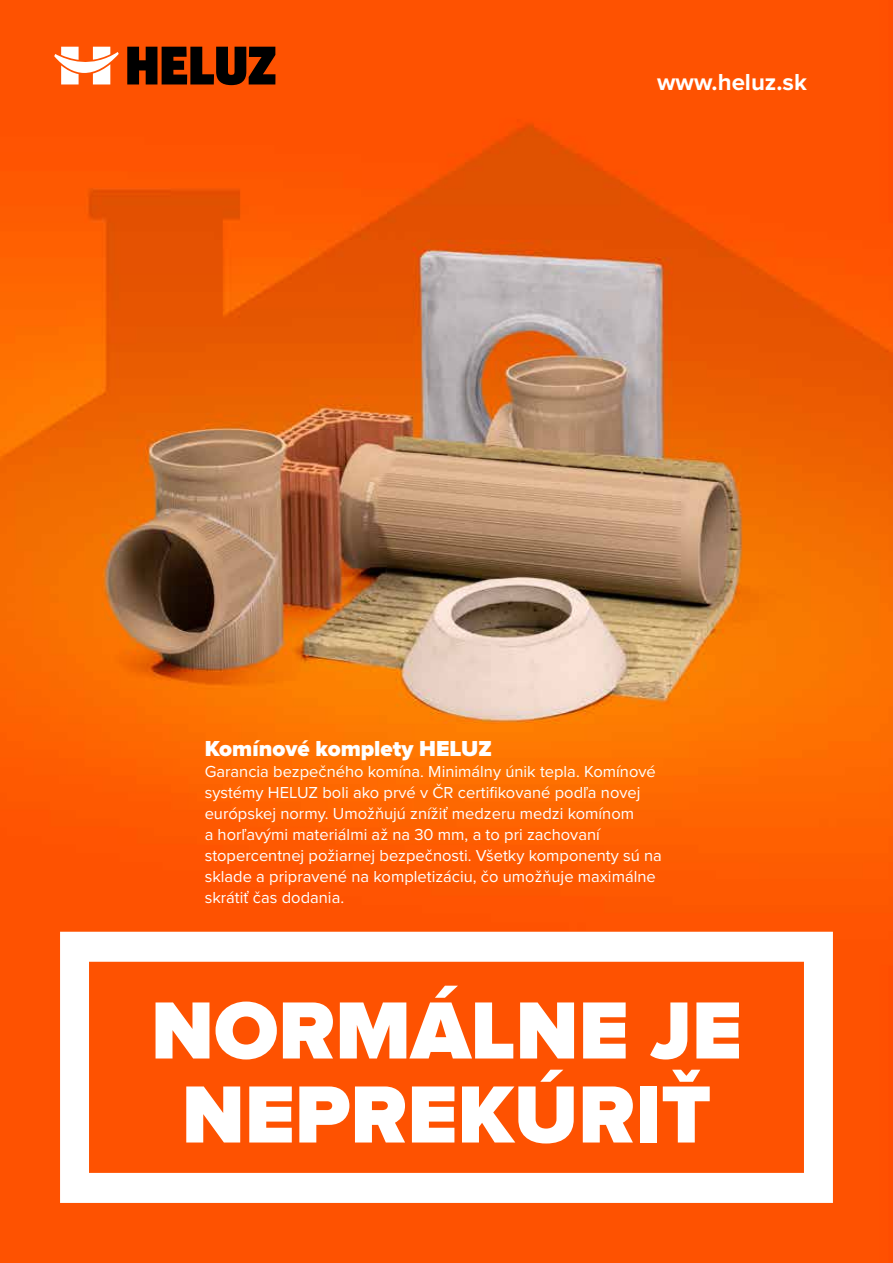
<style>
.page{position:relative;width:893px;height:1263px;background:#fff}
.page>*{position:absolute;margin:0;border:0;box-sizing:border-box;transform-origin:0 0}
.t1{font:900 84px/84px "Proxima Nova";color:#fff;text-align:center}
.t2{font:700 24px "Proxima Nova";color:#fff}
.t3{font:900 22.5px "Proxima Nova";color:#fff}
.t4{font:16.5px/21px "Proxima Nova";color:#fff}
</style>
<div class="page">
<img style="left:0;top:0;width:893px;height:1263px">
<svg style="left:54px;top:47px;width:65px;height:37px"></svg>
<svg style="left:127px;top:47px;width:148px;height:38px;background:#4a1800"></svg>
<svg style="left:60px;top:932px;width:773px;height:271px;fill:#fe5201"></svg>
<h2 class="t2" style="left:657px;top:68px;width:151px">www.heluz.sk</h2>
<h3 class="t3" style="left:205px;top:735px;width:289px">Komínové komplety HELUZ</h3>
<p class="t4" style="left:205px;top:760px;width:459px">Garancia bezpečného komína. Minimálny únik tepla. Komínové systémy HELUZ boli ako prvé v ČR certifikované podľa novej európskej normy. Umožňujú znížiť medzeru medzi komínom<br>a horľavými materiálmi až na 30 mm, a to pri zachovaní stopercentnej požiarnej bezpečnosti. Všetky komponenty sú na sklade a pripravené na kompletizáciu, čo umožňuje maximálne skrátiť čas dodania.</p>
<h1 class="t1" style="left:151px;top:991px;width:592px">NORMÁLNE JE<br>NEPREKÚRIŤ</h1>
</div>
